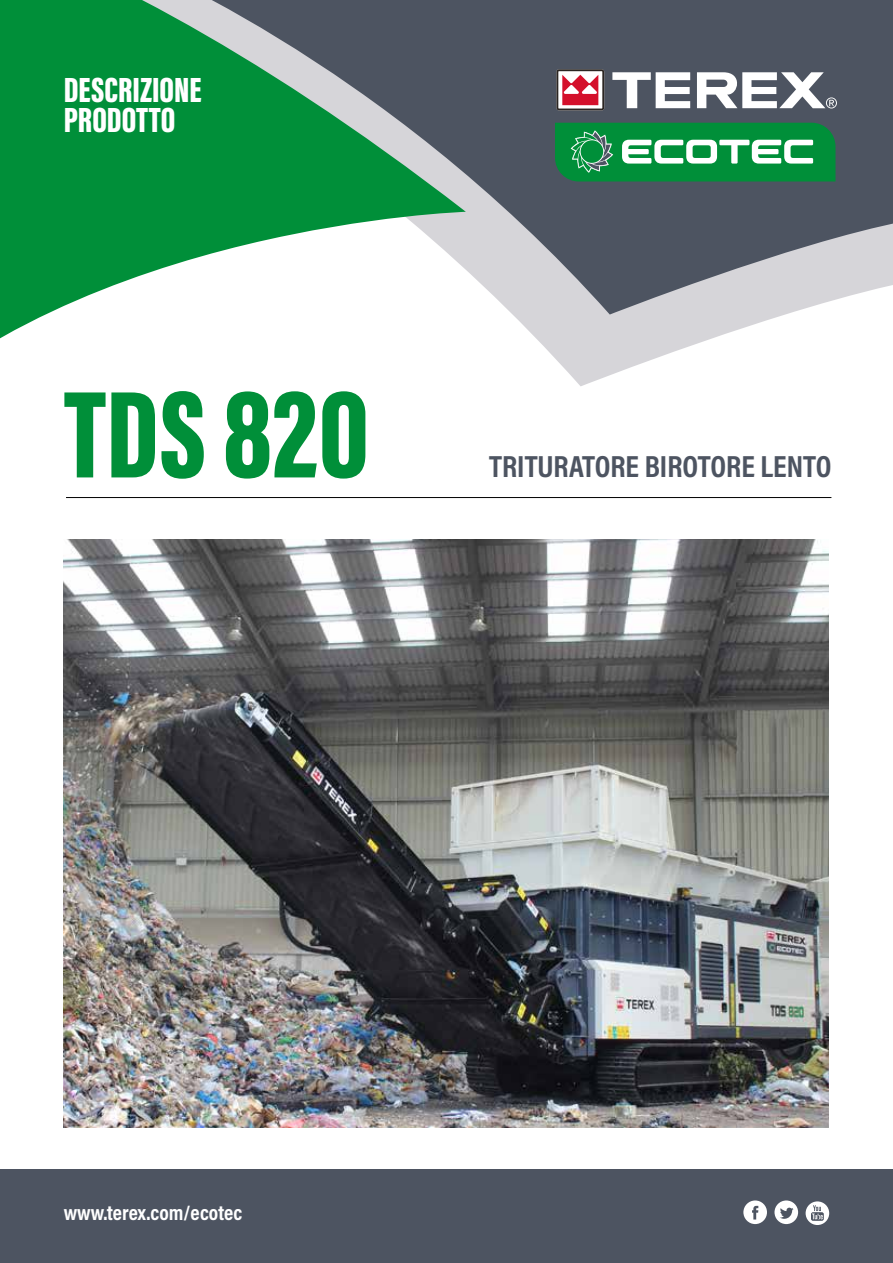
<style>
.page{position:relative;width:893px;height:1263px;background:#fff}
.page>*{position:absolute;margin:0;border:0;box-sizing:border-box;transform-origin:0 0}
.t1{font:900 127.35px "Acumin Pro Extra Cond";color:#008f39}
.t2{font:900 36px/30px "Acumin Pro Extra Cond";color:#fff}
.t3{font:700 30.75px "Acumin Pro Cond";color:#4d5461}
.t4{font:700 21px "Acumin Pro Cond";color:#fff}
</style>
<div class="page">
<svg style="left:513px;top:315px;width:270px;height:71px"></svg>
<svg style="left:466px;top:0;width:427px;height:315px;background:#6d727d"></svg>
<svg style="left:0;top:0;width:466px;height:339px;fill:#008f39"></svg>
<div style="left:0;top:1169px;width:893px;height:94px;background:#4d5461"></div>
<hr style="left:66px;top:497px;width:765px;height:1px;background:#000">
<svg style="left:743px;top:1200px;width:24px;height:24px"></svg>
<div style="left:774px;top:1200px;width:24px;height:24px;background:#fff;border-radius:50%"></div>
<div style="left:806px;top:1201px;width:23px;height:24px;background:#fff;border-radius:50%"></div>
<svg style="left:780px;top:1207px;width:13px;height:12px"></svg>
<svg style="left:811px;top:1205px;width:13px;height:16px"></svg>
<img style="left:64px;top:540px;width:765px;height:587px">
<svg style="left:556px;top:69px;width:48px;height:41px"></svg>
<svg style="left:555px;top:123px;width:280px;height:58px;background:#2ea05c"></svg>
<svg style="left:612px;top:72px;width:78px;height:36px"></svg>
<svg style="left:697px;top:72px;width:140px;height:36px"></svg>
<p class="t2" style="left:64px;top:75px;width:139px">DESCRIZIONE<br>PRODOTTO</p>
<h1 class="t1" style="left:64px;top:356px;width:307px">TDS 820</h1>
<p class="t3" style="left:489px;top:446px;width:344px">TRITURATORE BIROTORE LENTO</p>
<p class="t4" style="left:64px;top:1199px;width:180px">www.terex.com/ecotec</p>
</div>
